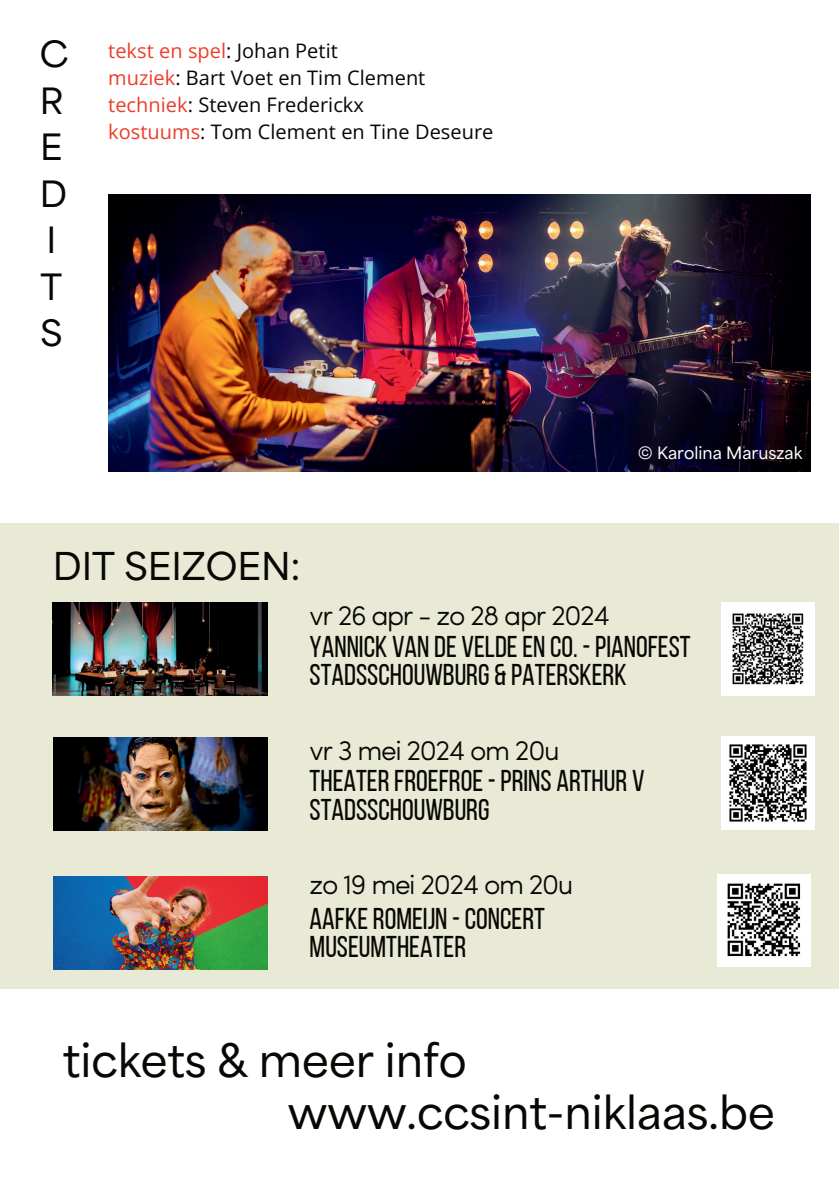
<style>
.page{position:relative;width:839px;height:1191px;background:#fff}
.page>*{position:absolute;margin:0;border:0;box-sizing:border-box;transform-origin:0 0}
.t1{font:600 43.2px "Area Normal";color:#080704}
.t2{font:600 36px "Area Normal";color:#080704}
.t3{font:600 34px/46.4px "Area Normal";color:#080704}
.t4{font:30px/28.4px "Bebas Neue";color:#080704}
.t5{font:300 28px "Sofia Pro";letter-spacing:-.05em;color:#080704}
.t6{font:20px/27px "Open Sans";color:#080704}
.t7{font:600 16px "Area Normal";color:#fff}
.s1{color:#ec3e2a}
</style>
<div class="page">
<div style="left:0;top:523px;width:838px;height:466px;background:#e8ead6"></div>
<img style="left:721px;top:603px;width:93px;height:93px">
<img style="left:53px;top:603px;width:214px;height:93px">
<img style="left:721px;top:737px;width:93px;height:93px">
<img style="left:53px;top:737px;width:215px;height:93px">
<img style="left:717px;top:874px;width:93px;height:93px">
<img style="left:53px;top:877px;width:215px;height:93px">
<img style="left:108px;top:194px;width:702px;height:278px">
<p class="t3" style="left:40px;top:27px;width:30px">C<br>R<br>E<br>D<br>I<br>T<br>S</p>
<p class="t6" style="left:108px;top:37px;width:387px"><span class="s1">tekst en spel</span>: Johan Petit<br><span class="s1">muziek</span>: Bart Voet en Tim Clement <span class="s1">techniek</span>: Steven Frederickx<br><span class="s1">kostuums</span>: Tom Clement en Tine Deseure</p>
<p class="t7" style="left:638px;top:439px;width:166px">© Karolina Maruszak</p>
<p class="t2" style="left:53px;top:535px;width:249px">DIT SEIZOEN:</p>
<p class="t5" style="left:309px;top:595px;width:302px">vr 26 apr - zo 28 apr 2024</p>
<p class="t4" style="left:309px;top:632px;width:382px">YANNICK VAN DE VELDE EN CO. - PIANOFEST<br>STADSSCHOUWBURG &amp; PATERSKERK</p>
<p class="t5" style="left:309px;top:729px;width:251px">vr 3 mei 2024 om 20u</p>
<p class="t4" style="left:309px;top:766px;width:336px">THEATER FROEFROE - PRINS ARTHUR V<br>STADSSCHOUWBURG</p>
<p class="t5" style="left:309px;top:863px;width:265px">zo 19 mei 2024 om 20u</p>
<p class="t4" style="left:309px;top:904px;width:237px">AAFKE ROMEIJN - CONCERT<br>MUSEUMTHEATER</p>
<h1 class="t1" style="left:63px;top:1023px;width:405px">tickets &amp; meer info</h1>
<h1 class="t1" style="left:288px;top:1074px;width:488px">www.ccsint-niklaas.be</h1>
</div>
